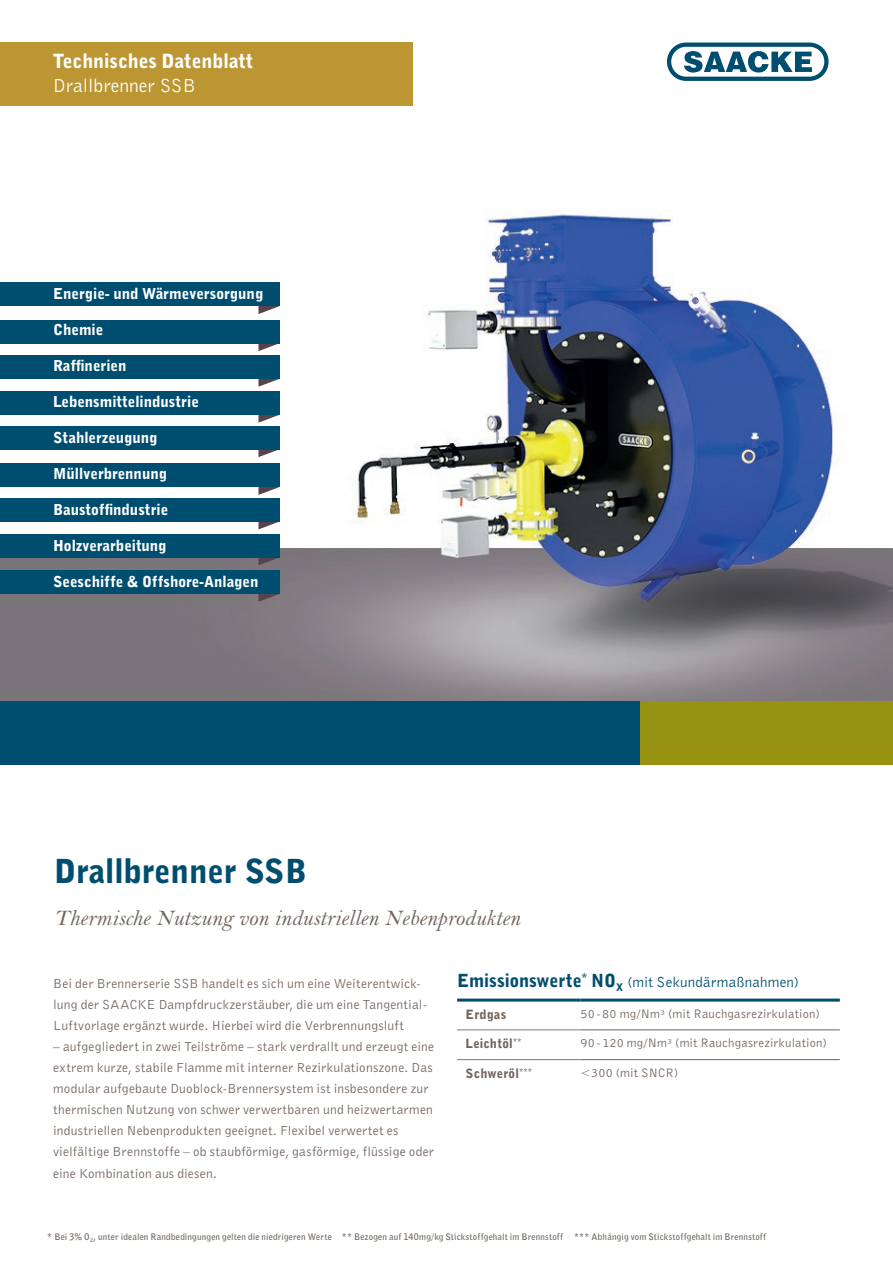
<style>
.page{position:relative;width:893px;height:1263px;background:#fff}
.page>*{position:absolute;margin:0;border:0;box-sizing:border-box;transform-origin:0 0}
.t1{font:900 33px "Bell Gothic";color:#004e6f}
.t2{font:italic 22.5px "Bell MT Std";color:#73645d}
.t3{font:900 19.5px "Bell Gothic";color:#fff}
.t4{font:19.5px "Bell Gothic";color:#fff}
.t5{font:900 15px "Bell Gothic";color:#fff}
.t6{font:15px "Bell Gothic";letter-spacing:.01em;color:#004e6f}
.t7{font:13.5px/21px "Bell Gothic";letter-spacing:.015em;color:#73645d}
.t8{font:12.75px "Bell Gothic";letter-spacing:.015em;color:#73645d}
.t9{font:900 12.75px "Bell Gothic";letter-spacing:.01em;color:#73645d}
.t10{font:700 9px "Bell Gothic";letter-spacing:.025em;color:#73645d}
.s1{font-weight:900;font-size:18px}
</style>
<div class="page">
<img style="left:0;top:214px;width:893px;height:488px">
<div style="left:632px;top:702px;width:261px;height:63px;background:#979211"></div>
<div style="left:0;top:702px;width:639px;height:63px;background:#004e6f"></div>
<svg style="left:258px;top:306px;width:21px;height:8px"></svg>
<svg style="left:258px;top:343px;width:21px;height:8px"></svg>
<svg style="left:258px;top:379px;width:21px;height:8px"></svg>
<svg style="left:258px;top:415px;width:21px;height:8px"></svg>
<svg style="left:258px;top:449px;width:21px;height:8px"></svg>
<svg style="left:258px;top:487px;width:21px;height:8px"></svg>
<svg style="left:258px;top:522px;width:21px;height:7px"></svg>
<svg style="left:258px;top:557px;width:21px;height:8px"></svg>
<svg style="left:258px;top:594px;width:21px;height:8px"></svg>
<div style="left:0;top:283px;width:279px;height:23px;background:#004e6f"></div>
<div style="left:0;top:320px;width:279px;height:23px;background:#004e6f"></div>
<div style="left:0;top:355px;width:279px;height:24px;background:#004e6f"></div>
<div style="left:0;top:391px;width:279px;height:24px;background:#004e6f"></div>
<div style="left:0;top:426px;width:279px;height:23px;background:#004e6f"></div>
<div style="left:0;top:464px;width:279px;height:23px;background:#004e6f"></div>
<div style="left:0;top:498px;width:279px;height:24px;background:#004e6f"></div>
<div style="left:0;top:534px;width:279px;height:23px;background:#004e6f"></div>
<div style="left:0;top:570px;width:279px;height:24px;background:#004e6f"></div>
<div style="left:0;top:42px;width:412px;height:63px;background:#bb9632"></div>
<svg style="left:667px;top:43px;width:161px;height:38px"></svg>
<hr style="left:457px;top:1029px;width:123px;height:1px;background:#847770">
<hr style="left:457px;top:1059px;width:123px;height:1px;background:#847770">
<hr style="left:580px;top:1029px;width:260px;height:1px;background:#73645d">
<hr style="left:580px;top:1059px;width:260px;height:1px;background:#73645d">
<hr style="left:580px;top:998px;width:260px;height:3px;background:#004e6f">
<hr style="left:457px;top:998px;width:123px;height:3px;background:#004e6f">
<h3 class="t3" style="left:53px;top:48px;width:202px">Technisches Datenblatt</h3>
<h3 class="t4" style="left:53px;top:73px;width:144px">Drallbrenner SSB</h3>
<p class="t5" style="left:53px;top:284px;width:212px">Energie- und Wärmeversorgung</p>
<p class="t5" style="left:53px;top:320px;width:52px">Chemie</p>
<p class="t5" style="left:53px;top:356px;width:75px">Raffinerien</p>
<p class="t5" style="left:53px;top:392px;width:147px">Lebensmittelindustrie</p>
<p class="t5" style="left:53px;top:428px;width:106px">Stahlerzeugung</p>
<p class="t5" style="left:53px;top:464px;width:115px">Müllverbrennung</p>
<p class="t5" style="left:53px;top:500px;width:117px">Baustoffindustrie</p>
<p class="t5" style="left:53px;top:536px;width:115px">Holzverarbeitung</p>
<p class="t5" style="left:53px;top:572px;width:207px">Seeschiffe &amp; Offshore-Anlagen</p>
<h1 class="t1" style="left:54px;top:850px;width:254px">Drallbrenner SSB</h1>
<h2 class="t2" style="left:54px;top:905px;width:467px">Thermische Nutzung von industriellen Nebenprodukten</h2>
<p class="t7" style="left:53px;top:973px;width:376px">Bei der Brennerserie SSB handelt es sich um eine Weiterentwick&shy;lung der SAACKE Dampfdruckzerstäuber, die um eine Tangential-<br>Luftvorlage ergänzt wurde. Hierbei wird die Verbrennungsluft</p>
<p class="t7" style="left:53px;top:1036px;width:383px">– aufgegliedert in zwei Teilströme – stark verdrallt und erzeugt eine extrem kurze, stabile Flamme mit interner Rezirkulationszone. Das modular aufgebaute Duoblock-Brennersystem ist insbesondere zur thermischen Nutzung von schwer verwertbaren und heizwertarmen industriellen Nebenprodukten geeignet. Flexibel verwertet es vielfältige Brennstoffe – ob staubförmige, gasförmige, flüssige oder eine Kombination aus diesen.</p>
<p class="t6" style="left:457px;top:973px;width:344px"><span class="s1">Emissionswerte</span><sup>*</sup> <span class="s1">NO</span><sub>X</sub> (mit Sekundärmaßnahmen)</p>
<p class="t9" style="left:466px;top:1006px;width:42px">Erdgas</p>
<p class="t8" style="left:580px;top:1005px;width:241px">50 - 80 mg/Nm³ (mit Rauchgasrezirkulation)</p>
<p class="t9" style="left:466px;top:1035px;width:57px">Leichtöl<sup>**</sup></p>
<p class="t8" style="left:580px;top:1035px;width:248px">90 - 120 mg/Nm³ (mit Rauchgasrezirkulation)</p>
<p class="t9" style="left:466px;top:1065px;width:68px">Schweröl<sup>***</sup></p>
<p class="t8" style="left:580px;top:1065px;width:100px">&lt;300 (mit SNCR)</p>
<p class="t10" style="left:47px;top:1231px;width:720px">* Bei 3% O<sub>2</sub>, unter idealen Randbedingungen gelten die niedrigeren Werte ** Bezogen auf 140mg/kg Stickstoffgehalt im Brennstoff *** Abhängig vom Stickstoffgehalt im Brennstoff</p>
</div>
